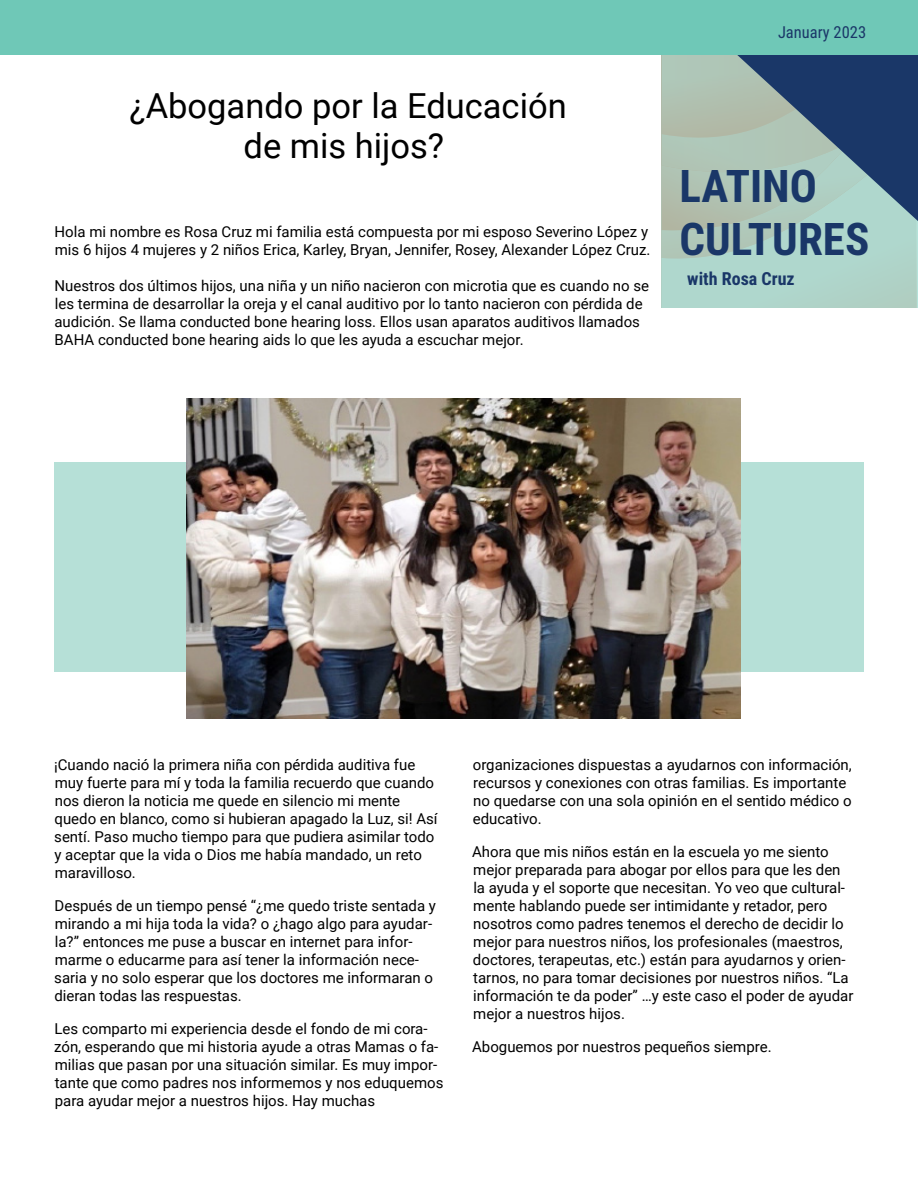
<style>
.page{position:relative;width:918px;height:1188px;background:#fff}
.page>*{position:absolute;margin:0;border:0;box-sizing:border-box;transform-origin:0 0}
.t1{font:700 45px/52.5px "Roboto Condensed";color:#1a3768}
.t2{font:34.5px/40.5px "Roboto";color:#000;text-align:center}
.t3{font:700 18px "Roboto Condensed";color:#1a3768}
.t4{font:16.5px "Roboto Condensed";color:#1a3768}
.t5{font:15px/18px "Roboto";color:#000}
</style>
<div class="page">
<svg style="left:662px;top:221px;width:256px;height:87px;fill:#afd7cd"></svg>
<svg style="left:662px;top:54px;width:256px;height:167px"></svg>
<div style="left:0;top:0;width:918px;height:54px;background:#6fc8b7"></div>
<div style="left:54px;top:462px;width:810px;height:210px;background:#b6e0d7"></div>
<img style="left:186px;top:399px;width:555px;height:320px">
<h2 class="t2" style="left:129px;top:84px;width:439px">¿Abogando por la Educación de mis hijos?</h2>
<p class="t5" style="left:55px;top:222px;width:597px">Hola mi nombre es Rosa Cruz mi familia está compuesta por mi esposo Severino López y mis 6 hijos 4 mujeres y 2 niños Erica, Karley, Bryan, Jennifer, Rosey, Alexander López Cruz.</p>
<p class="t5" style="left:54px;top:276px;width:596px">Nuestros dos últimos hijos, una niña y un niño nacieron con microtia que es cuando no se les termina de desarrollar la oreja y el canal auditivo por lo tanto nacieron con pérdida de audición. Se llama conducted bone hearing loss. Ellos usan aparatos auditivos llamados BAHA conducted bone hearing aids lo que les ayuda a escuchar mejor.</p>
<p class="t4" style="left:778px;top:20px;width:90px">January 2023</p>
<h1 class="t1" style="left:679px;top:158px;width:191px">LATINO<br>CULTURES</h1>
<p class="t3" style="left:687px;top:266px;width:109px">with Rosa Cruz</p>
<p class="t5" style="left:54px;top:755px;width:385px">¡Cuando nació la primera niña con pérdida auditiva fue muy fuerte para mí y toda la familia recuerdo que cuando nos dieron la noticia me quede en silencio mi mente quedo en blanco, como si hubieran apagado la Luz, si! Así sentí. Paso mucho tiempo para que pudiera asimilar todo y aceptar que la vida o Dios me había mandado, un reto maravilloso.</p>
<p class="t5" style="left:54px;top:896px;width:383px">Después de un tiempo pensé “¿me quedo triste sentada y mirando a mi hija toda la vida? o ¿hago algo para ayudar&shy;la?” entonces me puse a buscar en internet para infor&shy;marme o educarme para así tener la información nece&shy;saria y no solo esperar que los doctores me informaran o dieran todas las respuestas.</p>
<p class="t5" style="left:54px;top:1019px;width:391px">Les comparto mi experiencia desde el fondo de mi cora&shy;zón, esperando que mi historia ayude a otras Mamas o fa&shy;milias que pasan por una situación similar. Es muy impor&shy;tante que como padres nos informemos y nos eduquemos para ayudar mejor a nuestros hijos. Hay muchas</p>
<p class="t5" style="left:473px;top:755px;width:380px">organizaciones dispuestas a ayudarnos con información, recursos y conexiones con otras familias. Es importante no quedarse con una sola opinión en el sentido médico o educativo.</p>
<p class="t5" style="left:472px;top:842px;width:383px">Ahora que mis niños están en la escuela yo me siento mejor preparada para abogar por ellos para que les den la ayuda y el soporte que necesitan. Yo veo que cultural&shy;mente hablando puede ser intimidante y retador, pero nosotros como padres tenemos el derecho de decidir lo mejor para nuestros niños, los profesionales (maestros, doctores, terapeutas, etc.) están para ayudarnos y orien&shy;tarnos, no para tomar decisiones por nuestros niños. “La información te da poder” …y este caso el poder de ayudar mejor a nuestros hijos.</p>
<p class="t5" style="left:472px;top:1037px;width:301px">Aboguemos por nuestros pequeños siempre.</p>
</div>
